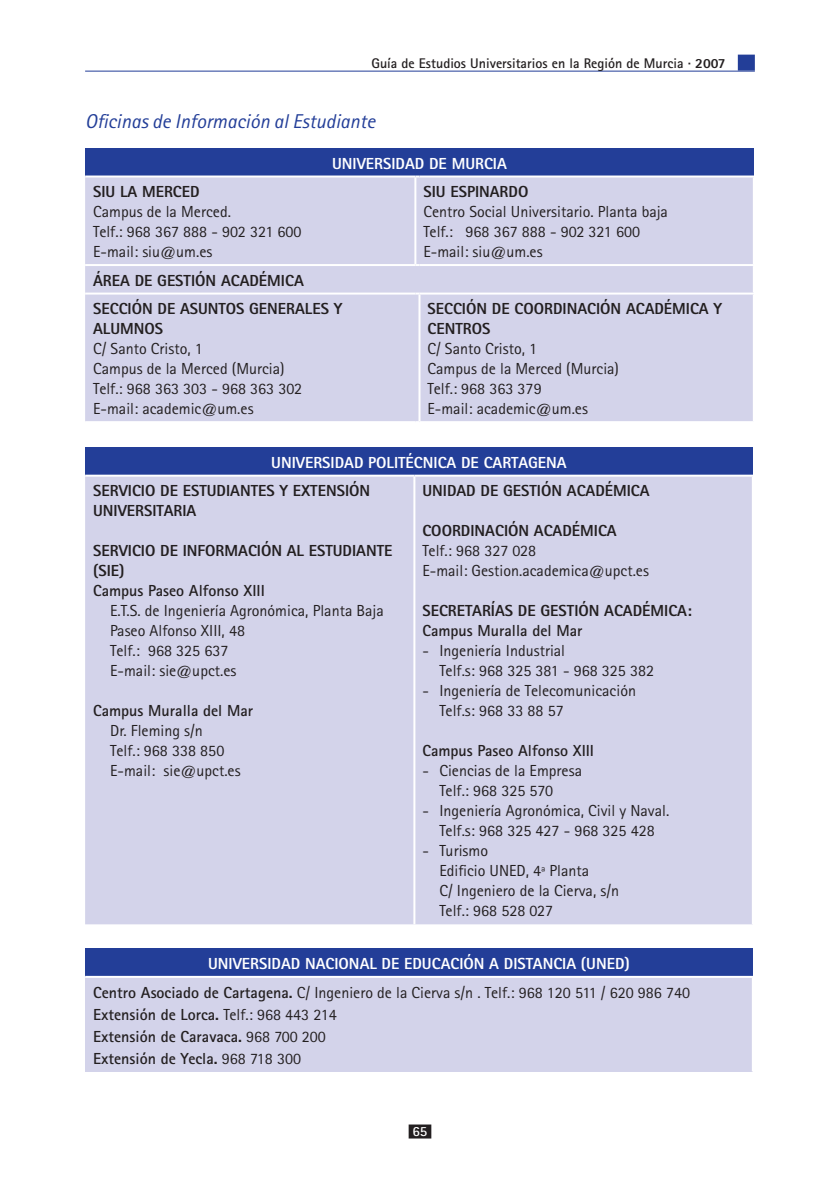
<style>
.page{position:relative;width:840px;height:1191px;background:#fff}
.page>*{position:absolute;margin:0;border:0;box-sizing:border-box;transform-origin:0 0}
.t1{font:italic 20px "Rotis Sans Serif";color:#233e98}
.t2{font:16px/20px "Rotis Sans Serif";color:#231f20}
.t3{font:800 16px/20px "Rotis Sans Serif";color:#231f20}
.t4{font:700 16px/22px "Rotis Sans Serif";color:#231f20}
.t5{font:800 16px "Rotis Sans Serif";color:#fff}
.t6{font:700 14px "Rotis Sans Serif";color:#231f20}
.t7{font:700 14px "Rotis Sans Serif";color:#fff}
.s1{font-weight:800}
.s2{font-weight:800;color:#fff}
.s3{font-weight:700}
.s4{font-weight:400}
</style>
<div class="page">
<div style="left:737px;top:55px;width:17px;height:16px;background:#233e98"></div>
<hr style="left:85px;top:71px;width:669px;height:1px;background:#233e98">
<div style="left:408px;top:1124px;width:23px;height:14px;background:#231f20"></div>
<div style="left:85px;top:148px;width:668px;height:28px;background:#233e98"></div>
<div style="left:85px;top:177px;width:667px;height:244px;background:#d3d3ea"></div>
<hr style="left:419px;top:292px;width:335px;height:2px;background:#fff">
<hr style="left:85px;top:292px;width:330px;height:2px;background:#fff">
<hr style="left:418px;top:294px;width:2px;height:127px;background:#fff">
<hr style="left:419px;top:175px;width:335px;height:2px;background:#fff">
<hr style="left:419px;top:264px;width:335px;height:2px;background:#fff">
<hr style="left:85px;top:175px;width:330px;height:2px;background:#fff">
<hr style="left:414px;top:177px;width:2px;height:87px;background:#fff">
<hr style="left:85px;top:264px;width:330px;height:2px;background:#fff">
<div style="left:85px;top:447px;width:667px;height:28px;background:#233e98"></div>
<div style="left:85px;top:476px;width:666px;height:448px;background:#d3d3ea"></div>
<hr style="left:413px;top:476px;width:2px;height:448px;background:#fff">
<hr style="left:85px;top:474px;width:329px;height:2px;background:#fff">
<hr style="left:414px;top:474px;width:339px;height:2px;background:#fff">
<div style="left:85px;top:948px;width:667px;height:29px;background:#233e98"></div>
<div style="left:85px;top:977px;width:667px;height:94px;background:#d3d3ea"></div>
<hr style="left:751px;top:978px;width:2px;height:93px;background:#fff">
<hr style="left:85px;top:976px;width:668px;height:2px;background:#fff">
<p class="t6" style="left:371px;top:54px;width:355px">Guía de Estudios Universitarios en la Región de Murcia · <span class="s1">2007</span></p>
<p class="t1" style="left:85px;top:109px;width:291px">Oficinas de Información al Estudiante</p>
<p class="t5" style="left:332px;top:153px;width:176px">UNIVERSIDAD DE MURCIA</p>
<p class="t3" style="left:93px;top:181px;width:108px">SIU LA MERCED</p>
<p class="t2" style="left:93px;top:201px;width:210px">Campus de la Merced.<br>Telf.: 968 367 888 - 902 321 600<br>E-mail: siu@um.es</p>
<p class="t3" style="left:423px;top:181px;width:106px">SIU ESPINARDO</p>
<p class="t2" style="left:423px;top:201px;width:246px">Centro Social Universitario. Planta baja<br>Telf.: 968 367 888 - 902 321 600<br>E-mail: siu@um.es</p>
<p class="t3" style="left:93px;top:266px;width:250px;line-height:28.6px">ÁREA DE GESTIÓN ACADÉMICA<br>SECCIÓN DE ASUNTOS GENERALES Y</p>
<p class="t3" style="left:93px;top:318px;width:71px">ALUMNOS</p>
<p class="t2" style="left:93px;top:338px;width:210px">C/ Santo Cristo, 1<br>Campus de la Merced (Murcia)<br>Telf.: 968 363 303 - 968 363 302<br>E-mail: academic@um.es</p>
<p class="t3" style="left:427px;top:298px;width:296px">SECCIÓN DE COORDINACIÓN ACADÉMICA Y<br>CENTROS</p>
<p class="t2" style="left:427px;top:338px;width:193px">C/ Santo Cristo, 1<br>Campus de la Merced (Murcia)<br>Telf.: 968 363 379<br>E-mail: academic@um.es</p>
<p class="t5" style="left:271px;top:452px;width:297px">UNIVERSIDAD POLITÉCNICA DE CARTAGENA</p>
<p class="t3" style="left:93px;top:480px;width:278px">SERVICIO DE ESTUDIANTES Y EXTENSIÓN<br>UNIVERSITARIA</p>
<p class="t3" style="left:93px;top:540px;width:301px">SERVICIO DE INFORMACIÓN AL ESTUDIANTE (SIE)</p>
<p class="t4" style="left:93px;top:579px;width:173px">Campus Paseo Alfonso XIII</p>
<p class="t2" style="left:110px;top:600px;width:275px">E.T.S. de Ingeniería Agronómica, Planta Baja<br>Paseo Alfonso XIII, 48<br>Telf.: 968 325 637<br>E-mail: sie@upct.es</p>
<p class="t4" style="left:93px;top:699px;width:161px">Campus Muralla del Mar</p>
<p class="t2" style="left:110px;top:720px;width:132px">Dr. Fleming s/n<br>Telf.: 968 338 850<br>E-mail: sie@upct.es</p>
<p class="t3" style="left:422px;top:480px;width:229px">UNIDAD DE GESTIÓN ACADÉMICA</p>
<p class="t3" style="left:422px;top:520px;width:196px">COORDINACIÓN ACADÉMICA</p>
<p class="t2" style="left:422px;top:540px;width:228px">Telf.: 968 327 028<br>E-mail: Gestion.academica@upct.es</p>
<p class="t3" style="left:422px;top:600px;width:271px">SECRETARÍAS DE GESTIÓN ACADÉMICA:</p>
<p class="t4" style="left:422px;top:619px;width:161px">Campus Muralla del Mar</p>
<p class="t2" style="left:439px;top:640px;width:216px;text-indent:-17px">- Ingeniería Industrial<br>Telf.s: 968 325 381 - 968 325 382</p>
<p class="t2" style="left:439px;top:680px;width:198px;text-indent:-17px">- Ingeniería de Telecomunicación<br>Telf.s: 968 33 88 57</p>
<p class="t4" style="left:422px;top:739px;width:173px">Campus Paseo Alfonso XIII</p>
<p class="t2" style="left:439px;top:760px;width:144px;text-indent:-17px">- Ciencias de la Empresa<br>Telf.: 968 325 570</p>
<p class="t2" style="left:422px;top:800px;width:248px;text-align:center">- Ingeniería Agronómica, Civil y Naval.<br>Telf.s: 968 325 427 - 968 325 428</p>
<p class="t2" style="left:439px;top:840px;width:181px;text-indent:-17px">- Turismo<br>Edificio UNED, 4ª Planta<br>C/ Ingeniero de la Cierva, s/n<br>Telf.: 968 528 027</p>
<p class="t2" style="left:93px;top:949px;width:598px;line-height:28.6px;text-indent:115px"><span class="s2">UNIVERSIDAD NACIONAL DE EDUCACIÓN A DISTANCIA (UNED)<br></span><span class="s3">Centro Asociado de Cartagena.</span> C/ Ingeniero de la Cierva s/n . Telf.: 968 120 511 / 620 986 740</p>
<p class="t4" style="left:93px;top:1002px;width:245px">Extensión de Lorca. <span class="s4">Telf.: 968 443 214<br></span>Extensión de Caravaca. <span class="s4">968 700 200<br></span>Extensión de Yecla. <span class="s4">968 718 300</span></p>
<p class="t7" style="left:412px;top:1122px;width:17px">65</p>
</div>
